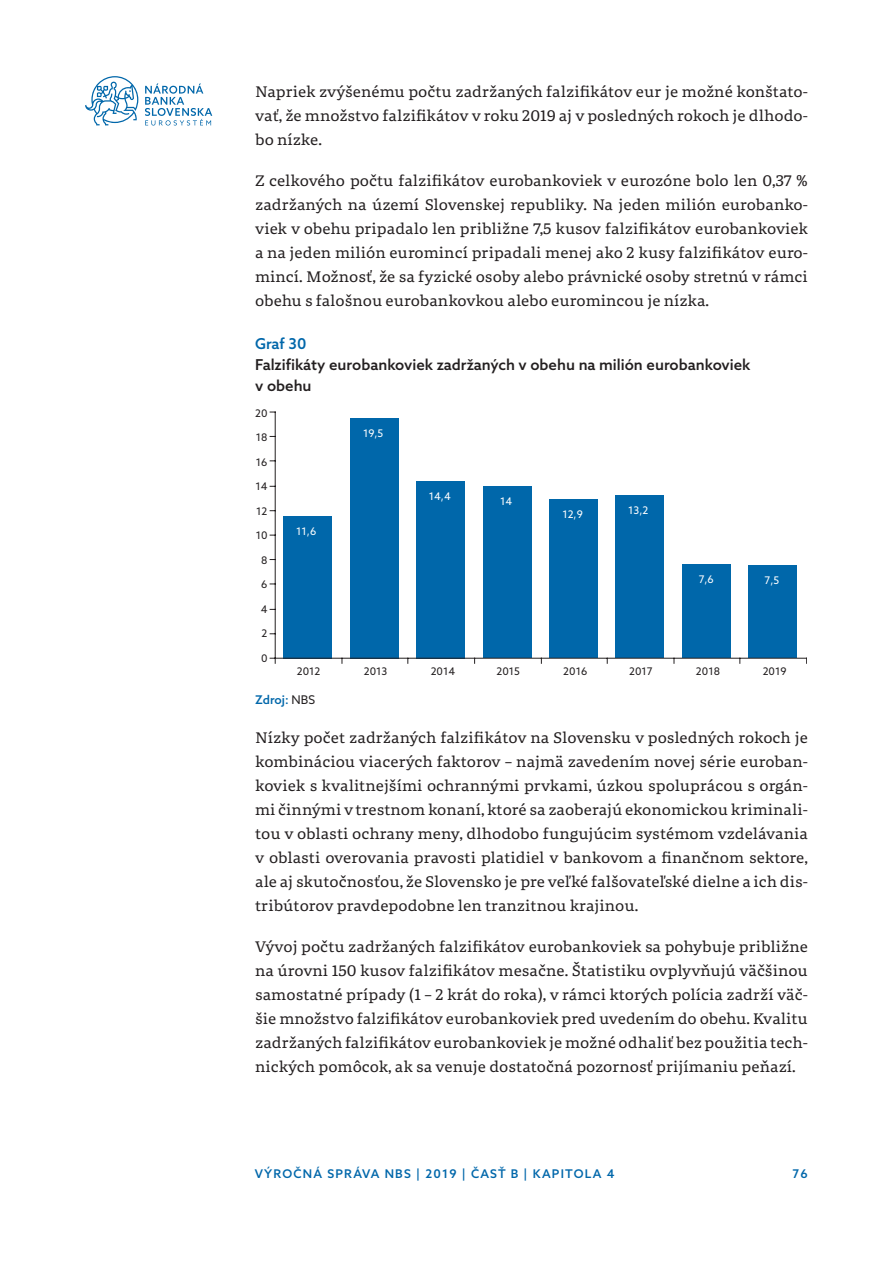
<style>
.page{position:relative;width:893px;height:1263px;background:#fff}
.page>*{position:absolute;margin:0;border:0;box-sizing:border-box;transform-origin:0 0}
._01_Body_text{font:15px/24px "Portada Text";color:#231f20;text-align:justify}
.graf_nadpis{font:500 15px/21px "Azo Sans";color:#231f20}
.graf_zdroj{font:500 12px "Azo Sans";letter-spacing:.1em;color:#0067aa}
.t1{font:10.5px "Azo Sans";color:#231f20}
.t2{font:10.5px "Azo Sans";color:#fff}
.s1{color:#0067aa}
.s2{font-weight:400;color:#231f20}
</style>
<div class="page">
<svg style="left:145px;top:83px;width:67px;height:43px"></svg>
<svg style="left:85px;top:76px;width:53px;height:49px"></svg>
<div style="left:283px;top:516px;width:49px;height:142px;background:#0067aa"></div>
<div style="left:350px;top:418px;width:49px;height:240px;background:#0067aa"></div>
<div style="left:416px;top:481px;width:49px;height:177px;background:#0067aa"></div>
<div style="left:483px;top:486px;width:48px;height:172px;background:#0067aa"></div>
<div style="left:550px;top:499px;width:48px;height:159px;background:#0067aa"></div>
<div style="left:615px;top:495px;width:49px;height:163px;background:#0067aa"></div>
<div style="left:682px;top:565px;width:49px;height:93px;background:#0067aa"></div>
<div style="left:748px;top:566px;width:49px;height:92px;background:#0067aa"></div>
<hr style="left:275px;top:412px;width:1px;height:246px;background:#231f20">
<hr style="left:275px;top:658px;width:532px;height:1px;background:#231f20">
<svg style="left:270px;top:658px;width:6px;height:5px"></svg>
<p class="_01_Body_text" style="left:255px;top:79px;width:554px">Napriek zvýšenému počtu zadržaných falzifikátov eur je možné konštato&shy;vať, že množstvo falzifikátov v roku 2019 aj v posledných rokoch je dlhodo&shy;bo nízke.</p>
<p class="_01_Body_text" style="left:255px;top:168px;width:554px">Z celkového počtu falzifikátov eurobankoviek v eurozóne bolo len 0,37 % zadržaných na území Slovenskej republiky. Na jeden milión eurobanko&shy;viek v obehu pripadalo len približne 7,5 kusov falzifikátov eurobankoviek a na jeden milión euromincí pripadali menej ako 2 kusy falzifikátov euro&shy;mincí. Možnosť, že sa fyzické osoby alebo právnické osoby stretnú v rámci obehu s falošnou eurobankovkou alebo euromincou je nízka.</p>
<p class="graf_nadpis" style="left:255px;top:333px;width:497px"><span class="s1">Graf 30<br></span>Falzifikáty eurobankoviek zadržaných v obehu na milión eurobankoviek v obehu</p>
<p class="t1" style="left:255px;top:406px;width:14px">20</p>
<p class="t1" style="left:256px;top:431px;width:13px">18</p>
<p class="t1" style="left:256px;top:455px;width:13px">16</p>
<p class="t1" style="left:255px;top:480px;width:14px">14</p>
<p class="t1" style="left:256px;top:504px;width:13px">12</p>
<p class="t1" style="left:256px;top:529px;width:13px">10</p>
<p class="t1" style="left:261px;top:553px;width:8px">8</p>
<p class="t1" style="left:261px;top:578px;width:8px">6</p>
<p class="t1" style="left:261px;top:602px;width:8px">4</p>
<p class="t1" style="left:262px;top:627px;width:7px">2</p>
<p class="t1" style="left:261px;top:651px;width:8px">0</p>
<p class="t2" style="left:363px;top:426px;width:22px">19,5</p>
<p class="t2" style="left:429px;top:489px;width:23px">14,4</p>
<p class="t2" style="left:500px;top:494px;width:14px">14</p>
<p class="t2" style="left:562px;top:508px;width:22px">12,9</p>
<p class="t2" style="left:628px;top:504px;width:22px">13,2</p>
<p class="t2" style="left:296px;top:524px;width:22px">11,6</p>
<p class="t2" style="left:699px;top:573px;width:17px">7,6</p>
<p class="t2" style="left:764px;top:574px;width:16px">7,5</p>
<p class="t1" style="left:297px;top:664px;width:25px">2012</p>
<p class="t1" style="left:364px;top:664px;width:25px">2013</p>
<p class="t1" style="left:431px;top:664px;width:26px">2014</p>
<p class="t1" style="left:497px;top:664px;width:25px">2015</p>
<p class="t1" style="left:563px;top:664px;width:26px">2016</p>
<p class="t1" style="left:629px;top:664px;width:25px">2017</p>
<p class="t1" style="left:696px;top:664px;width:26px">2018</p>
<p class="t1" style="left:763px;top:664px;width:25px">2019</p>
<p class="graf_zdroj" style="left:255px;top:692px;width:62px">Zdroj: <span class="s2">NBS</span></p>
<p class="_01_Body_text" style="left:255px;top:725px;width:554px">Nízky počet zadržaných falzifikátov na Slovensku v posledných rokoch je kombináciou viacerých faktorov – najmä zavedením novej série euroban&shy;koviek s kvalitnejšími ochrannými prvkami, úzkou spoluprácou s orgán&shy;mi činnými v trestnom konaní, ktoré sa zaoberajú ekonomickou kriminali&shy;tou v oblasti ochrany meny, dlhodobo fungujúcim systémom vzdelávania v oblasti overovania pravosti platidiel v bankovom a finančnom sektore, ale aj skutočnosťou, že Slovensko je pre veľké falšovateľské dielne a ich dis&shy;tribútorov pravdepodobne len tranzitnou krajinou.</p>
<p class="_01_Body_text" style="left:255px;top:934px;width:554px">Vývoj počtu zadržaných falzifikátov eurobankoviek sa pohybuje približne na úrovni 150 kusov falzifikátov mesačne. Štatistiku ovplyvňujú väčšinou samostatné prípady (1 – 2 krát do roka), v rámci ktorých polícia zadrží väč&shy;šie množstvo falzifikátov eurobankoviek pred uvedením do obehu. Kvalitu zadržaných falzifikátov eurobankoviek je možné odhaliť bez použitia tech&shy;nických pomôcok, ak sa venuje dostatočná pozornosť prijímaniu peňazí.</p>
<p class="graf_zdroj" style="left:255px;top:1166px;width:361px">VÝROČNÁ SPRÁVA NBS | 2019 | ČASŤ B | KAPITOLA 4</p>
<p class="graf_zdroj" style="left:793px;top:1166px;width:17px">76</p>
</div>
